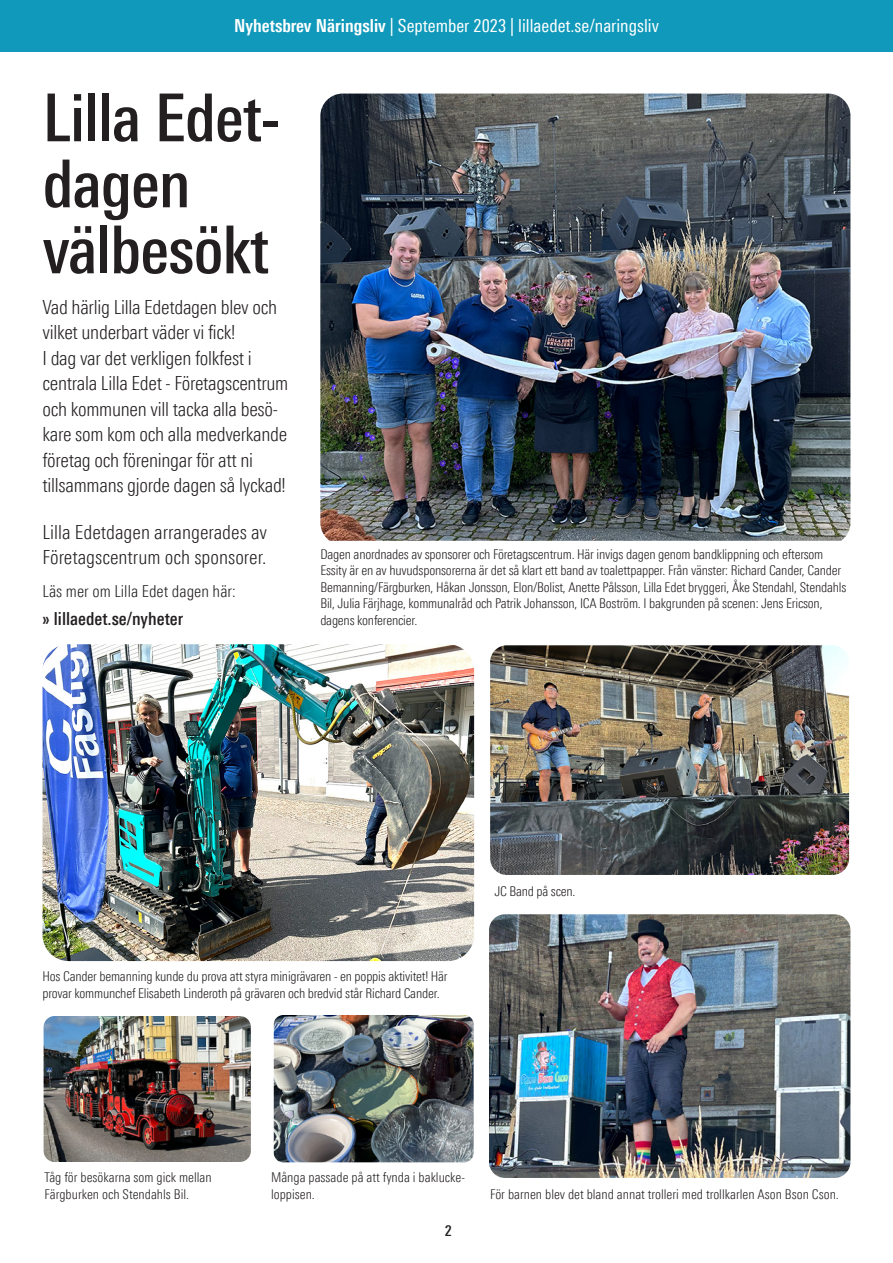
<style>
.page{position:relative;width:893px;height:1263px;background:#fff}
.page>*{position:absolute;margin:0;border:0;box-sizing:border-box;transform-origin:0 0}
.RUBRIK_1{font:500 66px/66px "Linotype Univers 520 Cn";letter-spacing:-.015em;color:#231f20}
.INGRESS{font:300 19.5px/25.5px "Linotype Univers 320 Cn";letter-spacing:-.015em;color:#231f20}
.t1{font:18px "Linotype Univers 420 Cn";color:#fff}
.BRÖDTEXT{font:500 18px "Linotype Univers 520 Cn";color:#231f20}
.INGRESS-2{font:300 16.5px "Linotype Univers 320 Cn";color:#231f20}
.t2{font:500 15px "Linotype Univers 520 Cn";color:#231f20}
.INGRESS-3{font:300 13.5px/16.5px "Linotype Univers 320 Cn";letter-spacing:-.015em;color:#231f20}
.s1{font-family:"Linotype Univers 620 Cn";font-weight:700}
</style>
<div class="page">
<div style="left:0;top:0;width:893px;height:51px;background:#1099ba"></div>
<img style="left:43px;top:644px;width:431px;height:317px">
<img style="left:44px;top:1016px;width:207px;height:146px">
<img style="left:274px;top:1015px;width:200px;height:147px">
<img style="left:490px;top:645px;width:359px;height:230px">
<img style="left:320px;top:94px;width:530px;height:447px">
<img style="left:489px;top:914px;width:361px;height:264px">
<h3 class="t1" style="left:234px;top:15px;width:426px"><span class="s1">Nyhetsbrev Näringsliv</span> | September 2023 | lillaedet.se/naringsliv</h3>
<h1 class="RUBRIK_1" style="left:43px;top:84px;width:239px">Lilla Edet&shy;dagen välbesökt</h1>
<p class="INGRESS" style="left:43px;top:294px;width:236px">Vad härlig Lilla Edetdagen blev och vilket underbart väder vi fick!</p>
<p class="INGRESS" style="left:43px;top:345px;width:247px">I dag var det verkligen folkfest i centrala Lilla Edet - Företagscentrum och kommunen vill tacka alla besö&shy;kare som kom och alla medverkande företag och föreningar för att ni tillsammans gjorde dagen så lyckad!</p>
<p class="INGRESS" style="left:43px;top:519px;width:226px">Lilla Edetdagen arrangerades av<br>Företagscentrum och sponsorer.</p>
<p class="INGRESS-2" style="left:43px;top:582px;width:195px">Läs mer om Lilla Edet dagen här:</p>
<p class="BRÖDTEXT" style="left:43px;top:608px;width:142px">» lillaedet.se/nyheter</p>
<p class="INGRESS-3" style="left:320px;top:546px;width:528px">Dagen anordnades av sponsorer och Företagscentrum. Här invigs dagen genom bandklippning och eftersom Essity är en av huvudsponsorerna är det så klart ett band av toalettpapper. Från vänster: Richard Cander, Cander Bemanning/Färgburken, Håkan Jonsson, Elon/Bolist, Anette Pålsson, Lilla Edet bryggeri, Åke Stendahl, Stendahls Bil, Julia Färjhage, kommunalråd och Patrik Johansson, ICA Boström. I bakgrunden på scenen: Jens Ericson, dagens konferencier.</p>
<p class="INGRESS-3" style="left:494px;top:883px;width:83px">JC Band på scen.</p>
<p class="INGRESS-3" style="left:43px;top:968px;width:407px">Hos Cander bemanning kunde du prova att styra minigrävaren - en poppis aktivitet! Här provar kommunchef Elisabeth Linderoth på grävaren och bredvid står Richard Cander.</p>
<p class="INGRESS-3" style="left:45px;top:1169px;width:168px">Tåg för besökarna som gick mellan<br>Färgburken och Stendahls Bil.</p>
<p class="INGRESS-3" style="left:271px;top:1169px;width:195px">Många passade på att fynda i baklucke&shy;loppisen.</p>
<p class="t2" style="left:445px;top:1221px;width:9px">2</p>
<p class="INGRESS-3" style="left:490px;top:1186px;width:350px">För barnen blev det bland annat trolleri med trollkarlen Ason Bson Cson.</p>
</div>
